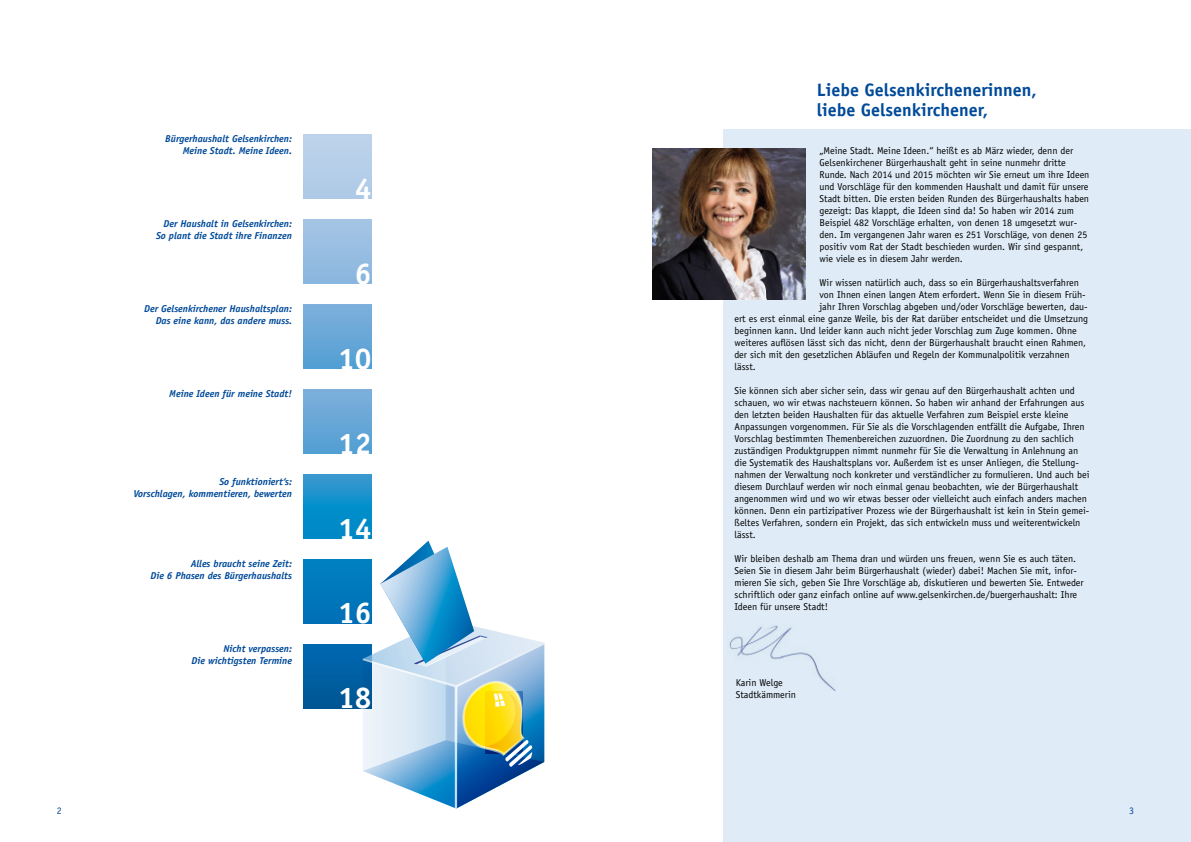
<style>
.page{position:relative;width:1191px;height:842px;background:#fff}
.page>*{position:absolute;margin:0;border:0;box-sizing:border-box;transform-origin:0 0}
.t1{font:700 30px "Officina Sans";color:#fff}
.t2{font:700 18px/20px "Officina Sans";color:#004a99}
.t3{font:10px/12px "Officina Sans";color:#000}
.t4{font:italic 700 10px/12px "Officina Sans";color:#004a99;text-align:right}
.t5{font:10px "Officina Sans";color:#004a99}
</style>
<div class="page">
<div style="left:723px;top:130px;width:468px;height:712px;background:#dfecf7"></div>
<div style="left:303px;top:134px;width:68px;height:65px;background:#b7cfe9"></div>
<img style="left:652px;top:148px;width:153px;height:151px">
<div style="left:303px;top:644px;width:68px;height:64px;background:linear-gradient(to bottom,#0069b3,#005693)"></div>
<div style="left:303px;top:559px;width:68px;height:64px;background:#0078bc"></div>
<svg style="left:303px;top:474px;width:68px;height:64px;background:#118fca"></svg>
<div style="left:303px;top:304px;width:68px;height:65px;background:linear-gradient(to bottom,#7eb0db,#519ed3)"></div>
<div style="left:303px;top:219px;width:68px;height:65px;background:linear-gradient(to bottom,#a6c5e5,#89b6de)"></div>
<svg style="left:363px;top:541px;width:181px;height:268px"></svg>
<div style="left:303px;top:389px;width:68px;height:65px;background:linear-gradient(to bottom,#7eb0db,#519ed3)"></div>
<img style="left:729px;top:624px;width:107px;height:67px">
<p class="t4" style="left:165px;top:133px;width:128px">Bürgerhaushalt Gelsenkirchen:<br>Meine Stadt. Meine Ideen.</p>
<p class="t4" style="left:156px;top:218px;width:137px">Der Haushalt in Gelsenkirchen:<br>So plant die Stadt ihre Finanzen</p>
<p class="t4" style="left:144px;top:302px;width:149px">Der Gelsenkirchener Haushaltsplan:<br>Das eine kann, das andere muss.</p>
<p class="t4" style="left:169px;top:387px;width:124px">Meine Ideen für meine Stadt!</p>
<p class="t4" style="left:133px;top:476px;width:160px">So funktioniert‘s:<br>Vorschlagen, kommentieren, bewerten</p>
<p class="t4" style="left:150px;top:558px;width:143px">Alles braucht seine Zeit:<br>Die 6 Phasen des Bürgerhaushalts</p>
<p class="t4" style="left:192px;top:643px;width:102px">Nicht verpassen:<br>Die wichtigsten Termine</p>
<h1 class="t1" style="left:355px;top:170px;width:18px">4</h1>
<h1 class="t1" style="left:355px;top:255px;width:18px">6</h1>
<h1 class="t1" style="left:338px;top:340px;width:35px">10</h1>
<h1 class="t1" style="left:338px;top:425px;width:35px">12</h1>
<h1 class="t1" style="left:338px;top:510px;width:35px">14</h1>
<h1 class="t1" style="left:338px;top:594px;width:35px">16</h1>
<h1 class="t1" style="left:338px;top:679px;width:35px">18</h1>
<h2 class="t2" style="left:816px;top:80px;width:222px">Liebe Gelsenkirchenerinnen, liebe Gelsenkirchener,</h2>
<p class="t3" style="left:819px;top:144px;width:271px">„Meine Stadt. Meine Ideen.“ heißt es ab März wieder, denn der Gelsenkirchener Bürgerhaushalt geht in seine nunmehr dritte Runde. Nach 2014 und 2015 möchten wir Sie erneut um ihre Ideen und Vorschläge für den kommenden Haushalt und damit für unsere Stadt bitten. Die ersten beiden Runden des Bürgerhaushalts haben gezeigt: Das klappt, die Ideen sind da! So haben wir 2014 zum Beispiel 482 Vorschläge erhalten, von denen 18 umgesetzt wur&shy;den. Im vergangenen Jahr waren es 251 Vorschläge, von denen 25 positiv vom Rat der Stadt beschieden wurden. Wir sind gespannt, wie viele es in diesem Jahr werden.</p>
<p class="t3" style="left:819px;top:276px;width:261px">Wir wissen natürlich auch, dass so ein Bürgerhaushaltsverfahren</p>
<p class="t3" style="left:819px;top:288px;width:268px">von Ihnen einen langen Atem erfordert. Wenn Sie in diesem Früh-</p>
<p class="t3" style="left:819px;top:300px;width:270px">jahr Ihren Vorschlag abgeben und/oder Vorschläge bewerten, dau-</p>
<p class="t3" style="left:734px;top:312px;width:355px">ert es erst einmal eine ganze Weile, bis der Rat darüber entscheidet und die Umsetzung</p>
<p class="t3" style="left:734px;top:324px;width:344px">beginnen kann. Und leider kann auch nicht jeder Vorschlag zum Zuge kommen. Ohne</p>
<p class="t3" style="left:734px;top:336px;width:353px">weiteres auflösen lässt sich das nicht, denn der Bürgerhaushalt braucht einen Rahmen,</p>
<p class="t3" style="left:734px;top:348px;width:337px">der sich mit den gesetzlichen Abläufen und Regeln der Kommunalpolitik verzahnen</p>
<p class="t3" style="left:734px;top:360px;width:23px">lässt.</p>
<p class="t3" style="left:734px;top:384px;width:356px">Sie können sich aber sicher sein, dass wir genau auf den Bürgerhaushalt achten und schauen, wo wir etwas nachsteuern können. So haben wir anhand der Erfahrungen aus den letzten beiden Haushalten für das aktuelle Verfahren zum Beispiel erste kleine Anpassungen vorgenommen. Für Sie als die Vorschlagenden entfällt die Aufgabe, Ihren Vorschlag bestimmten Themenbereichen zuzuordnen. Die Zuordnung zu den sachlich zuständigen Produktgruppen nimmt nunmehr für Sie die Verwaltung in Anlehnung an die Systematik des Haushaltsplans vor. Außerdem ist es unser Anliegen, die Stellung&shy;nahmen der Verwaltung noch konkreter und verständlicher zu formulieren. Und auch bei diesem Durchlauf werden wir noch einmal genau beobachten, wie der Bürgerhaushalt angenommen wird und wo wir etwas besser oder vielleicht auch einfach anders machen können. Denn ein partizipativer Prozess wie der Bürgerhaushalt ist kein in Stein gemei&shy;ßeltes Verfahren, sondern ein Projekt, das sich entwickeln muss und weiterentwickeln lässt.</p>
<p class="t3" style="left:734px;top:552px;width:351px">Wir bleiben deshalb am Thema dran und würden uns freuen, wenn Sie es auch täten.<br>Seien Sie in diesem Jahr beim Bürgerhaushalt (wieder) dabei! Machen Sie mit, infor&shy;mieren Sie sich, geben Sie Ihre Vorschläge ab, diskutieren und bewerten Sie. Entweder schriftlich oder ganz einfach online auf www.gelsenkirchen.de/buergerhaushalt: Ihre Ideen für unsere Stadt!</p>
<p class="t3" style="left:736px;top:676px;width:62px">Karin Welge<br>Stadtkämmerin</p>
<p class="t5" style="left:57px;top:805px;width:6px">2</p>
<p class="t5" style="left:1129px;top:805px;width:6px">3</p>
</div>
